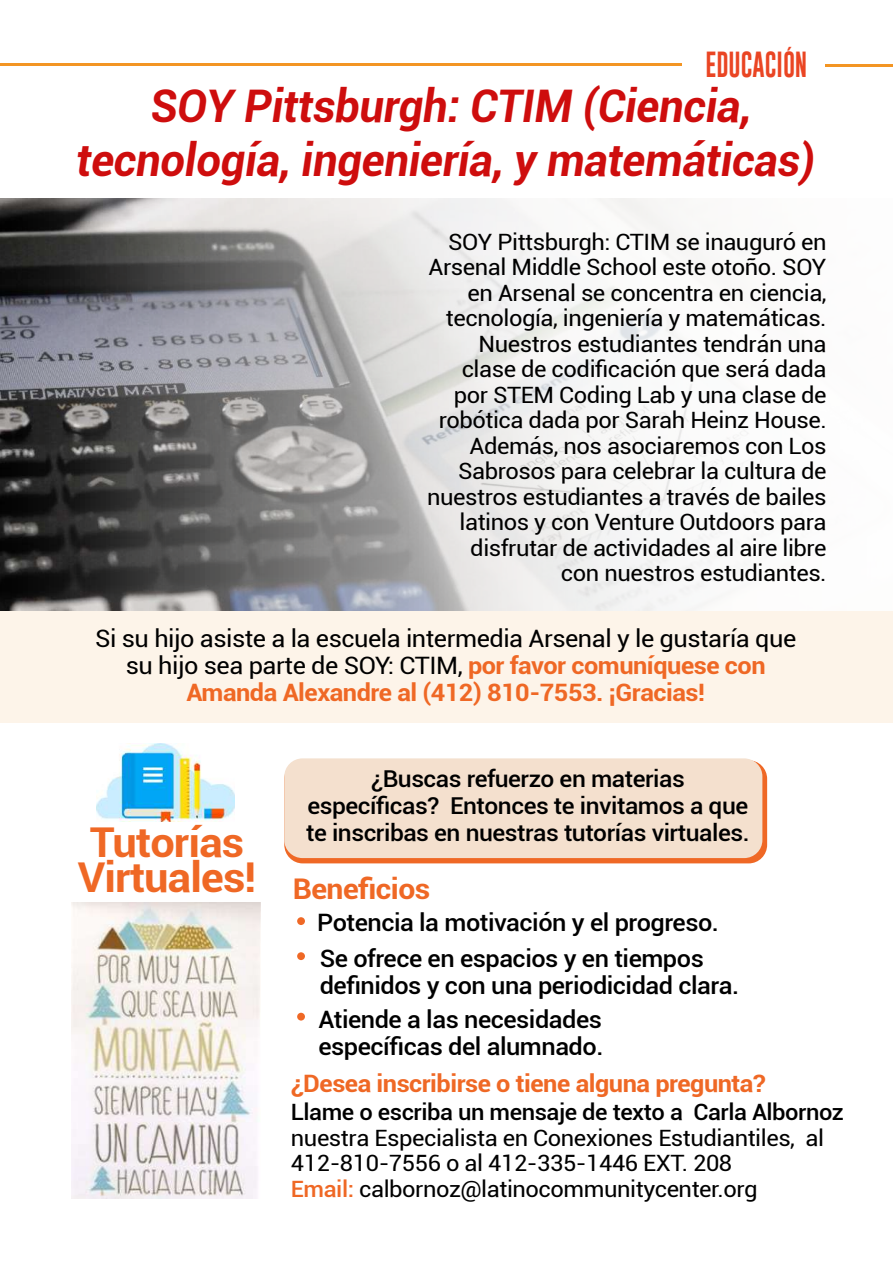
<style>
.page{position:relative;width:893px;height:1263px;background:#fff}
.page>*{position:absolute;margin:0;border:0;box-sizing:border-box;transform-origin:0 0}
.t1{font:italic 700 45px/54px "Roboto";letter-spacing:-.005em;color:#ce0d0d;text-align:center}
.t2{font:700 41.1px/35.2px "Roboto";letter-spacing:-.02em;color:#ef6825;scale:1.06 1}
.t3{font:30px "Gobold";color:#ea4523;scale:.79 1}
.t4{font:700 28.5px "Roboto";letter-spacing:-.02em;color:#ef6825;scale:1.06 1}
.t5{font:24px/27px "Roboto";letter-spacing:-.02em;color:#000;text-align:center;scale:1.06 1}
.t6{font:500 24px/27px "Roboto";letter-spacing:-.02em;color:#000;scale:1.06 1}
.t7{font:700 24px "Roboto";letter-spacing:-.02em;color:#ef6825;scale:1.06 1}
.t8{font:500 23.25px/27px "Roboto";letter-spacing:-.02em;color:#000;text-align:center;scale:1.06 1}
.t9{font:22.5px/25.5px "Roboto";letter-spacing:-.02em;color:#000;scale:1.06 1}
.t10{font:500 22.5px "Roboto";letter-spacing:-.02em;color:#000;scale:1.06 1}
.s1{font-weight:700;color:#ef6825}
.s2{font-weight:500;color:#ef6825}
</style>
<div class="page">
<hr style="left:0;top:63px;width:682px;height:3px;background:#f39523">
<hr style="left:826px;top:64px;width:67px;height:2px;background:#f39523">
<div style="left:0;top:610px;width:893px;height:112px;background:#fdf4e9"></div>
<img style="left:97px;top:743px;width:138px;height:79px">
<img style="left:72px;top:902px;width:188px;height:297px">
<svg style="left:284px;top:760px;width:483px;height:103px;background:#ef6b29"></svg>
<div style="left:284px;top:758px;width:478px;height:100px;background:#f4e0ce;border-radius:18px"></div>
<div style="left:297px;top:917px;width:8px;height:8px;background:#ef6825;border-radius:50%"></div>
<div style="left:297px;top:952px;width:8px;height:8px;background:#ef6825;border-radius:50%"></div>
<svg style="left:0;top:199px;width:327px;height:411px;background:#6f6f71"></svg>
<svg style="left:327px;top:199px;width:429px;height:411px"></svg>
<div style="left:297px;top:1013px;width:8px;height:7px;background:#ef6825;border-radius:50%"></div>
<h3 class="t3" style="left:705px;top:43px;width:131px">EDUCACIÓN</h3>
<h1 class="t1" style="left:76px;top:77px;width:740px">SOY Pittsburgh: CTIM (Ciencia, tecnología, ingeniería, y matemáticas)</h1>
<p class="t9" style="left:427px;top:228px;width:378px;text-align:right">SOY Pittsburgh: CTIM se inauguró en Arsenal Middle School este otoño. SOY en Arsenal se concentra en ciencia, tecnología, ingeniería y matemáticas.<br>Nuestros estudiantes tendrán una clase de codificación que será dada por STEM Coding Lab y una clase de robótica dada por Sarah Heinz House.<br>Además, nos asociaremos con Los Sabrosos para celebrar la cultura de nuestros estudiantes a través de bailes latinos y con Venture Outdoors para disfrutar de actividades al aire libre con nuestros estudiantes.</p>
<p class="t5" style="left:95px;top:624px;width:663px">Si su hijo asiste a la escuela intermedia Arsenal y le gustaría que su hijo sea parte de SOY: CTIM, <span class="s1">por favor comuníquese con<br>Amanda Alexandre al (412) 810-7553. ¡Gracias!</span></p>
<h2 class="t2" style="left:78px;top:823px;width:170px">Tutorías<br>Virtuales!</h2>
<p class="t8" style="left:306px;top:764px;width:420px">¿Buscas refuerzo en materias específicas? Entonces te invitamos a que te inscribas en nuestras tutorías virtuales.</p>
<p class="t4" style="left:293px;top:869px;width:131px">Beneficios</p>
<p class="t6" style="left:317px;top:908px;width:380px">Potencia la motivación y el progreso.</p>
<p class="t6" style="left:320px;top:944px;width:397px">Se ofrece en espacios y en tiempos definidos y con una periodicidad clara.</p>
<p class="t6" style="left:318px;top:1005px;width:270px">Atiende a las necesidades específicas del alumnado.</p>
<p class="t7" style="left:291px;top:1066px;width:449px">¿Desea inscribirse o tiene alguna pregunta?</p>
<p class="t10" style="left:291px;top:1096px;width:523px">Llame o escriba un mensaje de texto a Carla Albornoz</p>
<p class="t9" style="left:291px;top:1124px;width:504px">nuestra Especialista en Conexiones Estudiantiles, al<br>412-810-7556 o al 412-335-1446 EXT. 208<br><span class="s2">Email:</span> calbornoz@latinocommunitycenter.org</p>
</div>
